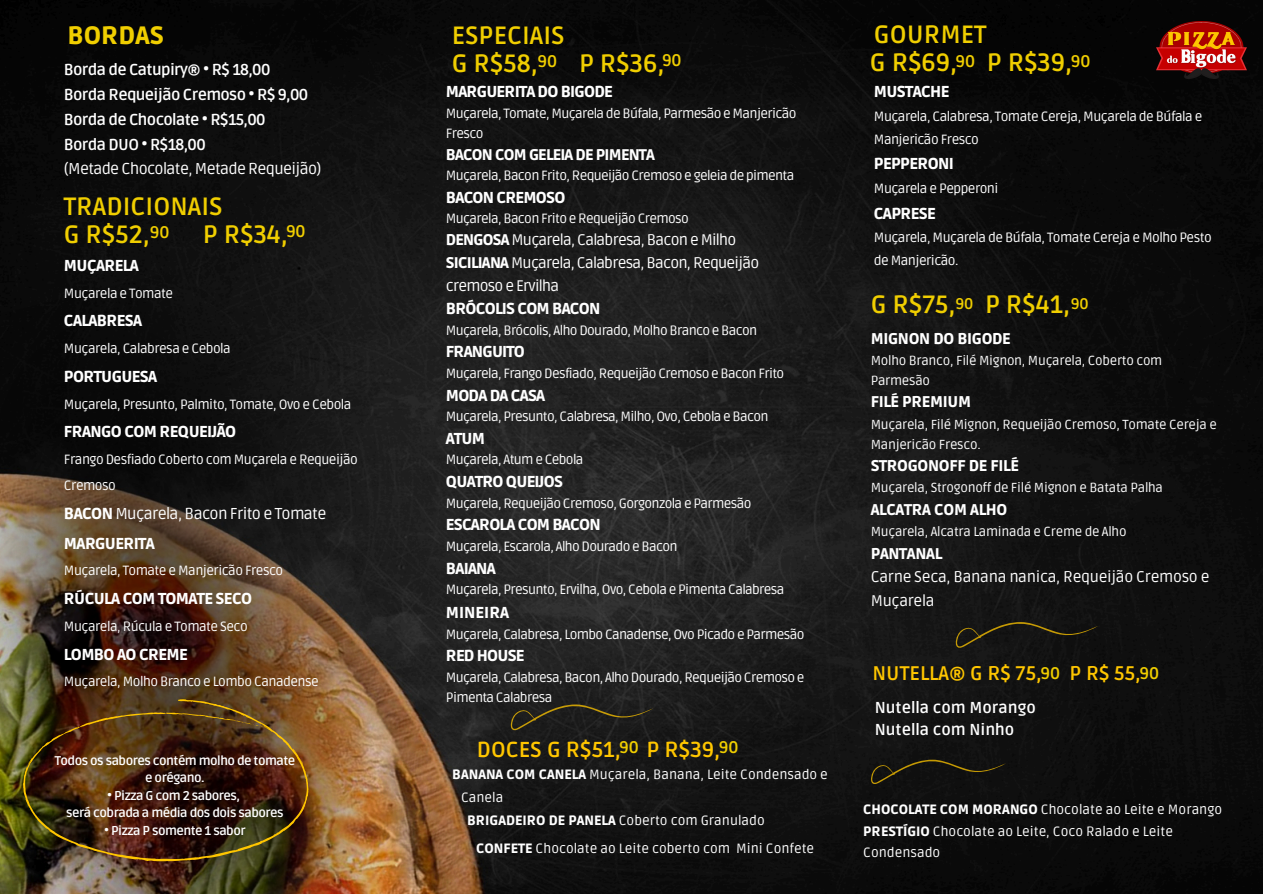
<style>
.page{position:relative;width:1263px;height:894px;background:#fff}
.page>*{position:absolute;margin:0;border:0;box-sizing:border-box;transform-origin:0 0}
.t1{font:700 24.9px "Ruda";color:#f0ce00}
.t2{font:900 24.9px "Ruda";color:#f0ce00}
.t3{font:700 21.6px "Ruda";color:#ffc600}
.t4{font:700 19.65px "Ruda";color:#ffc600}
.t5{font:700 16.8px "Ruda";color:#f0ce00}
.t6{font:700 15.9px/21.9px "Ruda";color:#fff}
.t7{font:15.9px "Ruda";letter-spacing:-.04em;color:#fff}
.t8{font:900 15.75px "Ruda";letter-spacing:-.04em;color:#fff}
.t9{font:700 15.75px/24.9px "Ruda";letter-spacing:-.04em;color:#fff}
.t10{font:900 15.75px "Ruda";color:#fff}
.t11{font:900 15.45px "Ruda";letter-spacing:-.02em;color:#fff}
.t12{font:15.45px/23.7px "Ruda";letter-spacing:-.02em;color:#fff}
.t13{font:700 15.45px "Ruda";color:#f0ce00}
.t14{font:15.3px/22.6px "Ruda";letter-spacing:-.05em;color:#fff}
.t15{font:900 15.3px "Ruda";letter-spacing:-.05em;color:#fff}
.t16{font:700 15.3px "Ruda";color:#f0ce00}
.t17{font:13.5px/19.8px "Ruda";letter-spacing:-.05em;color:#fff}
.t18{font:13.5px/21.9px "Ruda";color:#fff}
.t19{font:13.2px/20px "Ruda";letter-spacing:-.02em;color:#fff}
.t20{font:700 12.6px/17.7px "Ruda";letter-spacing:-.04em;color:#fff;text-align:center}
.s1{font-weight:400}
.s2{font-weight:900}
</style>
<div class="page">
<img style="left:0;top:0;width:1263px;height:893px">
<img style="left:0;top:222px;width:552px;height:671px">
<svg style="left:955px;top:621px;width:143px;height:27px;background:#1e1b12"></svg>
<img style="left:10px;top:659px;width:315px;height:234px">
<svg style="left:137px;top:857px;width:7px;height:3px"></svg>
<svg style="left:253px;top:723px;width:10px;height:4px"></svg>
<svg style="left:234px;top:720px;width:10px;height:3px"></svg>
<svg style="left:194px;top:714px;width:12px;height:3px"></svg>
<svg style="left:34px;top:814px;width:5px;height:7px"></svg>
<svg style="left:27px;top:803px;width:5px;height:3px"></svg>
<svg style="left:37px;top:749px;width:5px;height:4px"></svg>
<svg style="left:78px;top:725px;width:6px;height:2px"></svg>
<svg style="left:272px;top:831px;width:7px;height:5px"></svg>
<img style="left:1156px;top:22px;width:90px;height:56px">
<svg style="left:871px;top:759px;width:135px;height:25px;background:#1c190f"></svg>
<svg style="left:510px;top:704px;width:143px;height:26px;background:#28251b"></svg>
<p class="t2" style="left:67px;top:21px;width:98px">BORDAS</p>
<p class="t1" style="left:874px;top:20px;width:114px">GOURMET</p>
<p class="t1" style="left:452px;top:21px;width:115px">ESPECIAIS</p>
<p class="t1" style="left:452px;top:49px;width:88px">G R$58,</p>
<p class="t1" style="left:579px;top:49px;width:87px">P R$36,</p>
<p class="t9" style="left:64px;top:58px;width:208px">Borda de Catupiry® • R$ 18,00</p>
<p class="t1" style="left:870px;top:48px;width:204px">G R$69, P R$39,</p>
<p class="t9" style="left:64px;top:82px;width:259px">Borda Requeijão Cremoso • R$ 9,00<br>Borda de Chocolate • R$15,00<br>Borda DUO • R$18,00<br><span class="s1">(Metade Chocolate, Metade Requeijão)</span></p>
<p class="t5" style="left:538px;top:51px;width:21px">90</p>
<p class="t5" style="left:662px;top:50px;width:21px">90</p>
<p class="t5" style="left:955px;top:51px;width:21px">90</p>
<p class="t5" style="left:1071px;top:51px;width:21px">90</p>
<p class="t8" style="left:874px;top:83px;width:77px">MUSTACHE</p>
<p class="t17" style="left:874px;top:105px;width:330px;line-height:22.6px">Muçarela, Calabresa, Tomate Cereja, Muçarela de Búfala e<br>Manjericão Fresco</p>
<p class="t8" style="left:874px;top:155px;width:81px">PEPPERONI</p>
<h3 class="t17" style="left:874px;top:179px;width:126px">Muçarela e Pepperoni</h3>
<h1 class="t8" style="left:874px;top:204px;width:64px">CAPRESE</h1>
<h1 class="t17" style="left:874px;top:227px;width:340px;line-height:22.6px">Muçarela, Muçarela de Búfala, Tomate Cereja e Molho Pesto de Manjericão.</h1>
<p class="t1" style="left:871px;top:289px;width:201px">G R$75, P R$41,</p>
<h1 class="t8" style="left:446px;top:83px;width:168px">MARGUERITA DO BIGODE</h1>
<h1 class="t17" style="left:446px;top:104px;width:352px">Muçarela, Tomate, Muçarela de Búfala, Parmesão e Manjericão<br>Fresco</h1>
<p class="t15" style="left:446px;top:145px;width:211px">BACON COM GELEIA DE PIMENTA</p>
<p class="t17" style="left:446px;top:166px;width:350px">Muçarela, Bacon Frito, Requeijão Cremoso e geleia de pimenta</p>
<h5 class="t8" style="left:446px;top:188px;width:121px">BACON CREMOSO</h5>
<p class="t17" style="left:446px;top:209px;width:245px">Muçarela, Bacon Frito e Requeijão Cremoso</p>
<p class="t14" style="left:446px;top:229px;width:292px"><span class="s2">DENGOSA</span> Muçarela, Calabresa, Bacon e Milho</p>
<p class="t14" style="left:446px;top:252px;width:315px"><span class="s2">SICILIANA</span> Muçarela, Calabresa, Bacon, Requeijão cremoso e Ervilha</p>
<p class="t8" style="left:446px;top:299px;width:156px">BRÓCOLIS COM BACON</p>
<p class="t17" style="left:446px;top:320px;width:313px">Muçarela, Brócolis, Alho Dourado, Molho Branco e Bacon</p>
<p class="t8" style="left:446px;top:343px;width:81px">FRANGUITO</p>
<p class="t17" style="left:446px;top:363px;width:340px">Muçarela, Frango Desfiado, Requeijão Cremoso e Bacon Frito</p>
<p class="t8" style="left:446px;top:386px;width:101px">MODA DA CASA</p>
<p class="t17" style="left:446px;top:407px;width:324px">Muçarela, Presunto, Calabresa, Milho, Ovo, Cebola e Bacon</p>
<p class="t8" style="left:446px;top:429px;width:41px">ATUM</p>
<p class="t17" style="left:446px;top:450px;width:139px">Muçarela, Atum e Cebola</p>
<p class="t8" style="left:446px;top:472px;width:119px">QUATRO QUEIJOS</p>
<p class="t17" style="left:446px;top:493px;width:307px">Muçarela, Requeijão Cremoso, Gorgonzola e Parmesão</p>
<p class="t8" style="left:446px;top:515px;width:156px">ESCAROLA COM BACON</p>
<p class="t17" style="left:446px;top:536px;width:233px">Muçarela, Escarola, Alho Dourado e Bacon</p>
<p class="t8" style="left:446px;top:559px;width:51px">BAIANA</p>
<p class="t17" style="left:446px;top:579px;width:340px">Muçarela, Presunto, Ervilha, Ovo, Cebola e Pimenta Calabresa</p>
<p class="t17" style="left:446px;top:624px;width:360px">Muçarela, Calabresa, Lombo Canadense, Ovo Picado e Parmesão</p>
<p class="t8" style="left:446px;top:646px;width:80px">RED HOUSE</p>
<p class="t17" style="left:446px;top:667px;width:360px">Muçarela, Calabresa, Bacon, Alho Dourado, Requeijão Cremoso e<br>Pimenta Calabresa</p>
<p class="t1" style="left:64px;top:192px;width:160px">TRADICIONAIS</p>
<h2 class="t1" style="left:64px;top:220px;width:88px">G R$52,</h2>
<h2 class="t1" style="left:203px;top:220px;width:87px">P R$34,</h2>
<p class="t5" style="left:150px;top:222px;width:21px">90</p>
<p class="t5" style="left:286px;top:222px;width:21px">90</p>
<p class="t8" style="left:64px;top:256px;width:76px">MUÇARELA</p>
<p class="t17" style="left:64px;top:283px;width:111px">Muçarela e Tomate</p>
<p class="t8" style="left:64px;top:312px;width:80px">CALABRESA</p>
<p class="t17" style="left:64px;top:339px;width:168px">Muçarela, Calabresa e Cebola</p>
<p class="t8" style="left:64px;top:367px;width:95px">PORTUGUESA</p>
<p class="t17" style="left:64px;top:394px;width:289px">Muçarela, Presunto, Palmito, Tomate, Ovo e Cebola</p>
<p class="t8" style="left:64px;top:423px;width:174px">FRANGO COM REQUEIJÃO</p>
<p class="t17" style="left:64px;top:447px;width:295px;line-height:25.5px">Frango Desfiado Coberto com Muçarela e Requeijão<br>Cremoso</p>
<p class="t7" style="left:64px;top:504px;width:264px"><span class="s2">BACON</span> Muçarela, Bacon Frito e Tomate</p>
<p class="t8" style="left:64px;top:534px;width:92px">MARGUERITA</p>
<p class="t17" style="left:64px;top:561px;width:221px">Muçarela, Tomate e Manjericão Fresco</p>
<p class="t8" style="left:64px;top:589px;width:190px">RÚCULA COM TOMATE SECO</p>
<p class="t17" style="left:64px;top:616px;width:185px">Muçarela, Rúcula e Tomate Seco</p>
<p class="t8" style="left:64px;top:645px;width:125px">LOMBO AO CREME</p>
<h6 class="t17" style="left:64px;top:672px;width:256px">Muçarela, Molho Branco e Lombo Canadense</h6>
<p class="t13" style="left:955px;top:295px;width:20px">90</p>
<p class="t16" style="left:1071px;top:295px;width:19px">90</p>
<p class="t11" style="left:871px;top:329px;width:142px">MIGNON DO BIGODE</p>
<p class="t19" style="left:871px;top:351px;width:293px">Molho Branco, Filé Mignon, Muçarela, Coberto com<br>Parmesão</p>
<p class="t11" style="left:871px;top:393px;width:102px">FILÉ PREMIUM</p>
<p class="t19" style="left:871px;top:414px;width:348px">Muçarela, Filé Mignon, Requeijão Cremoso, Tomate Cereja e<br>Manjericão Fresco.</p>
<p class="t11" style="left:871px;top:457px;width:150px">STROGONOFF DE FILÉ</p>
<p class="t19" style="left:871px;top:478px;width:294px">Muçarela, Strogonoff de Filé Mignon e Batata Palha</p>
<h1 class="t11" style="left:871px;top:500px;width:138px">ALCATRA COM ALHO</h1>
<h1 class="t19" style="left:871px;top:522px;width:257px">Muçarela, Alcatra Laminada e Creme de Alho</h1>
<p class="t11" style="left:871px;top:544px;width:73px">PANTANAL</p>
<p class="t12" style="left:871px;top:565px;width:340px">Carne Seca, Banana nanica, Requeijão Cremoso e<br>Muçarela</p>
<p class="t10" style="left:446px;top:602px;width:65px">MINEIRA</p>
<p class="t4" style="left:872px;top:661px;width:171px">NUTELLA® G R$ 75,</p>
<p class="t4" style="left:1070px;top:661px;width:73px">P R$ 55,</p>
<p class="t6" style="left:875px;top:697px;width:163px">Nutella com Morango<br>Nutella com Ninho</p>
<h2 class="t5" style="left:1040px;top:663px;width:21px">90</h2>
<p class="t5" style="left:1139px;top:663px;width:21px">90</p>
<p class="t20" style="left:55px;top:751px;width:242px">Todos os sabores contém molho de tomate e orégano.</p>
<p class="t20" style="left:66px;top:786px;width:219px">• Pizza G com 2 sabores,<br>será cobrada a média dos dois sabores</p>
<p class="t20" style="left:104px;top:822px;width:143px">• Pizza P somente 1 sabor</p>
<p class="t3" style="left:477px;top:736px;width:245px">DOCES G R$51, P R$39,</p>
<p class="t5" style="left:619px;top:736px;width:21px">90</p>
<p class="t5" style="left:719px;top:736px;width:21px">90</p>
<p class="t18" style="left:452px;top:763px;width:377px"><span class="s2">BANANA COM CANELA</span> Muçarela, Banana, Leite Condensado e</p>
<p class="t17" style="left:461px;top:787px;width:44px">Canela</p>
<p class="t18" style="left:467px;top:809px;width:299px"><span class="s2">BRIGADEIRO DE PANELA</span> Coberto com Granulado</p>
<h1 class="t18" style="left:476px;top:837px;width:340px"><span class="s2">CONFETE</span> Chocolate ao Leite coberto com Mini Confete</h1>
<p class="t18" style="left:863px;top:798px;width:360px"><span class="s2">CHOCOLATE COM MORANGO</span> Chocolate ao Leite e Morango</p>
<p class="t18" style="left:863px;top:820px;width:311px"><span class="s2">PRESTÍGIO</span> Chocolate ao Leite, Coco Ralado e Leite<br>Condensado</p>
</div>
